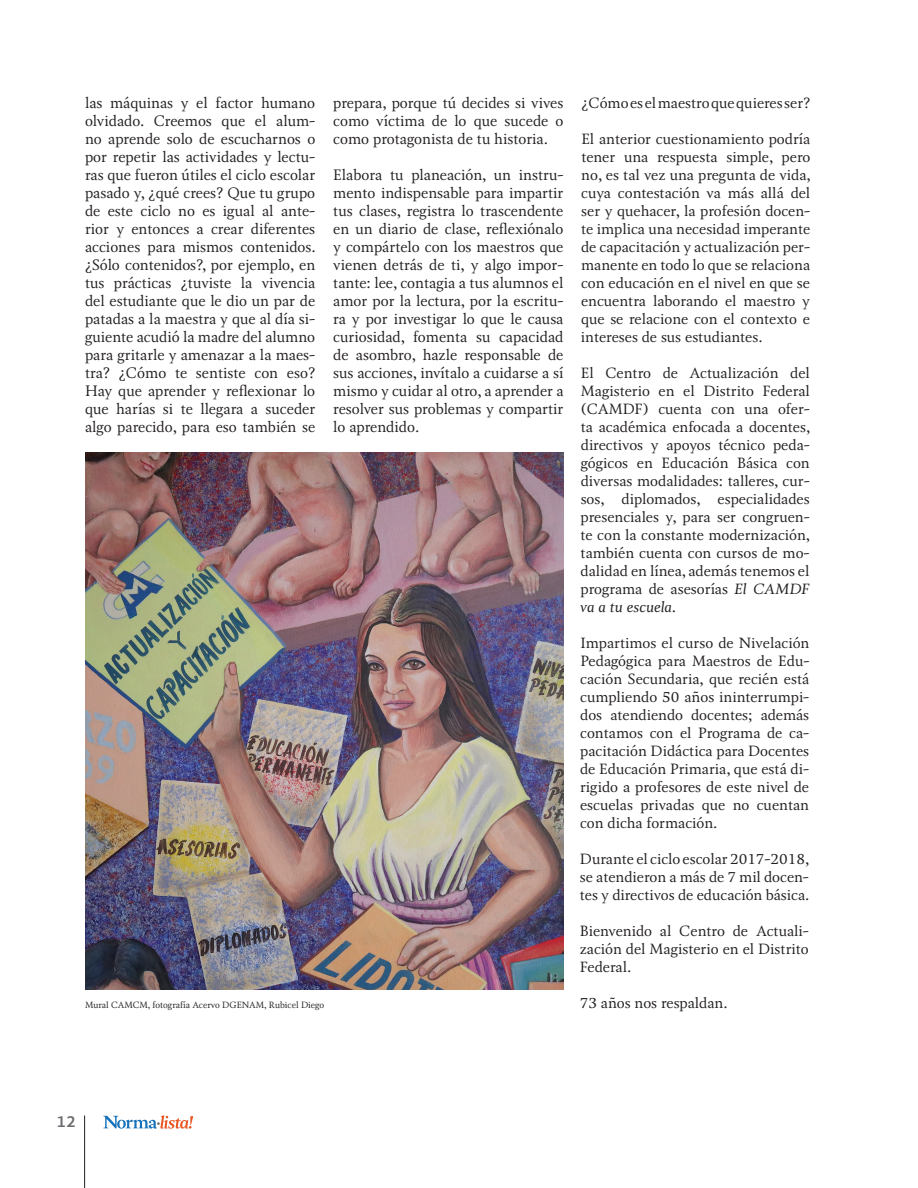
<style>
.page{position:relative;width:918px;height:1188px;background:#fff}
.page>*{position:absolute;margin:0;border:0;box-sizing:border-box;transform-origin:0 0}
.t1{font:15px/18px "Soberana Texto";color:#231f20;text-align:justify}
.t2{font:700 15px "Soberana Sans";color:#6c6d70}
.t3{font:14.7px/18px "Soberana Texto";color:#231f20;text-align:justify}
.t4{font:9px "Soberana Texto";color:#231f20}
.s1{font-style:italic}
</style>
<div class="page">
<hr style="left:84px;top:1116px;width:1px;height:72px;background:#231f20">
<svg style="left:103px;top:1115px;width:90px;height:14px"></svg>
<img style="left:85px;top:453px;width:478px;height:537px">
<p class="t1" style="left:85px;top:94px;width:232px">las máquinas y el factor humano olvidado. Creemos que el alum&shy;no aprende solo de escucharnos o por repetir las actividades y lectu&shy;ras que fueron útiles el ciclo escolar pasado y, ¿qué crees? Que tu grupo de este ciclo no es igual al ante&shy;rior y entonces a crear diferentes acciones para mismos contenidos. ¿Sólo contenidos?, por ejemplo, en tus prácticas ¿tuviste la vivencia del estudiante que le dio un par de patadas a la maestra y que al día si&shy;guiente acudió la madre del alumno para gritarle y amenazar a la maes&shy;tra? ¿Cómo te sentiste con eso?<br>Hay que aprender y reflexionar lo que harías si te llegara a suceder algo parecido, para eso también se</p>
<p class="t1" style="left:333px;top:94px;width:232px">prepara, porque tú decides si vives como víctima de lo que sucede o como protagonista de tu historia.</p>
<p class="t1" style="left:333px;top:166px;width:232px">Elabora tu planeación, un instru&shy;mento indispensable para impartir tus clases, registra lo trascendente en un diario de clase, reflexiónalo y compártelo con los maestros que vienen detrás de ti, y algo impor&shy;tante: lee, contagia a tus alumnos el amor por la lectura, por la escritu&shy;ra y por investigar lo que le causa curiosidad, fomenta su capacidad de asombro, hazle responsable de sus acciones, invítalo a cuidarse a sí mismo y cuidar al otro, a aprender a resolver sus problemas y compartir lo aprendido.</p>
<p class="t3" style="left:581px;top:94px;width:231px">¿Cómo es el maestro que quieres ser?</p>
<p class="t3" style="left:581px;top:130px;width:231px">El anterior cuestionamiento podría tener una respuesta simple, pero no, es tal vez una pregunta de vida, cuya contestación va más allá del ser y quehacer, la profesión docen&shy;te implica una necesidad imperante de capacitación y actualización per&shy;manente en todo lo que se relaciona con educación en el nivel en que se encuentra laborando el maestro y que se relacione con el contexto e intereses de sus estudiantes.</p>
<p class="t3" style="left:580px;top:364px;width:231px">El Centro de Actualización del Magisterio en el Distrito Federal (CAMDF) cuenta con una ofer&shy;ta académica enfocada a docentes, directivos y apoyos técnico peda&shy;gógicos en Educación Básica con diversas modalidades: talleres, cur&shy;sos, diplomados, especialidades presenciales y, para ser congruen&shy;te con la constante modernización, también cuenta con cursos de mo&shy;dalidad en línea, además tenemos el programa de asesorías <span class="s1">El CAMDF va a tu escuela.</span></p>
<p class="t3" style="left:580px;top:634px;width:231px">Impartimos el curso de Nivelación Pedagógica para Maestros de Edu&shy;cación Secundaria, que recién está cumpliendo 50 años ininterrumpi&shy;dos atendiendo docentes; además contamos con el Programa de ca&shy;pacitación Didáctica para Docentes de Educación Primaria, que está di&shy;rigido a profesores de este nivel de escuelas privadas que no cuentan con dicha formación.</p>
<p class="t3" style="left:580px;top:850px;width:231px">Durante el ciclo escolar 2017-2018, se atendieron a más de 7 mil docen&shy;tes y directivos de educación básica.</p>
<p class="t3" style="left:580px;top:922px;width:231px">Bienvenido al Centro de Actuali&shy;zación del Magisterio en el Distrito Federal.</p>
<p class="t4" style="left:85px;top:1000px;width:241px">Mural CAMCM, fotografía Acervo DGENAM, Rubicel Diego</p>
<p class="t3" style="left:580px;top:994px;width:150px">73 años nos respaldan.</p>
<p class="t2" style="left:57px;top:1111px;width:21px">12</p>
</div>
